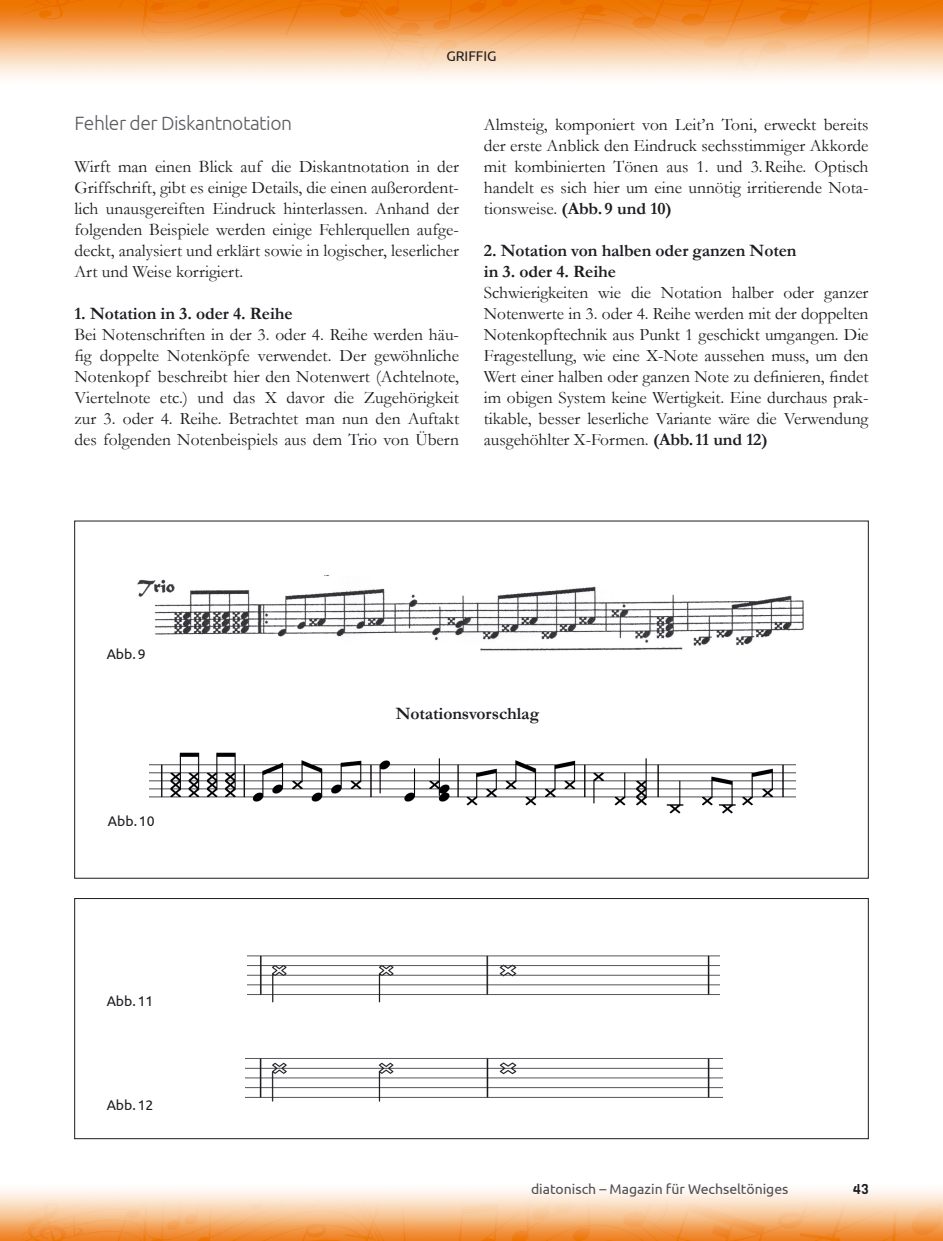
<style>
.page{position:relative;width:943px;height:1241px;background:#fff}
.page>*{position:absolute;margin:0;border:0;box-sizing:border-box;transform-origin:0 0}
.t1{font:300 19.25px "Ubuntu";letter-spacing:-.025em;color:#5c5b60}
.t2{font:17.5px/21px "Garamond";color:#1b1c20;text-align:justify}
.t3{font:700 17.5px/21px "Garamond";letter-spacing:-.005em;color:#1b1c20}
.t4{font:14px "Ubuntu";color:#504e53}
.t5{font:14px "Ubuntu";color:#1b1c20}
.t6{font:14px "Viga";color:#1b1c20}
.s1{font-weight:700}
</style>
<div class="page">
<img style="left:0;top:1126px;width:943px;height:114px">
<img style="left:0;top:0;width:943px;height:79px">
<img style="left:137px;top:575px;width:667px;height:76px">
<img style="left:150px;top:752px;width:645px;height:62px">
<div style="left:74px;top:898px;width:794px;height:240px;border:1px solid #1b1c20"></div>
<img style="left:248px;top:955px;width:472px;height:48px">
<img style="left:245px;top:1057px;width:477px;height:45px">
<p class="t5" style="left:446px;top:47px;width:52px">GRIFFIG</p>
<p class="t1" style="left:74px;top:112px;width:219px">Fehler der Diskantnotation</p>
<p class="t2" style="left:74px;top:156px;width:386px">Wirft man einen Blick auf die Diskantnotation in der Griffschrift, gibt es einige Details, die einen außerordent&shy;lich unausgereiften Eindruck hinterlassen. Anhand der folgenden Beispiele werden einige Fehlerquellen aufge&shy;deckt, analysiert und erklärt sowie in logischer, leserlicher Art und Weise korrigiert.</p>
<p class="t3" style="left:74px;top:303px;width:220px">1. Notation in 3. oder 4. Reihe</p>
<p class="t2" style="left:74px;top:324px;width:386px">Bei Notenschriften in der 3. oder 4. Reihe werden häu&shy;fig doppelte Notenköpfe verwendet. Der gewöhnliche Notenkopf beschreibt hier den Notenwert (Achtelnote, Viertelnote etc.) und das X davor die Zugehörigkeit zur 3. oder 4. Reihe. Betrachtet man nun den Auftakt des folgenden Notenbeispiels aus dem Trio von Übern</p>
<p class="t2" style="left:484px;top:114px;width:386px">Almsteig, komponiert von Leit’n Toni, erweckt bereits der erste Anblick den Eindruck sechsstimmiger Akkorde mit kombinierten Tönen aus 1. und 3. Reihe. Optisch handelt es sich hier um eine unnötig irritierende Nota&shy;tionsweise. <span class="s1">(Abb. 9 und 10)</span></p>
<p class="t3" style="left:484px;top:240px;width:314px">2. Notation von halben oder ganzen Noten in 3. oder 4. Reihe</p>
<p class="t2" style="left:484px;top:282px;width:386px">Schwierigkeiten wie die Notation halber oder ganzer Notenwerte in 3. oder 4. Reihe werden mit der doppelten Notenkopftechnik aus Punkt 1 geschickt umgangen. Die Fragestellung, wie eine X-Note aussehen muss, um den Wert einer halben oder ganzen Note zu definieren, findet im obigen System keine Wertigkeit. Eine durchaus prak&shy;tikable, besser leserliche Variante wäre die Verwendung ausgehöhlter X-Formen. <span class="s1">(Abb. 11 und 12)</span></p>
<p class="t5" style="left:107px;top:645px;width:40px">Abb. 9</p>
<p class="t5" style="left:108px;top:812px;width:48px">Abb. 10</p>
<p class="t5" style="left:107px;top:992px;width:48px">Abb. 11</p>
<p class="t5" style="left:107px;top:1096px;width:48px">Abb. 12</p>
<p class="t3" style="left:396px;top:702px;width:145px">Notationsvorschlag</p>
<p class="t4" style="left:531px;top:1179px;width:259px">diatonisch – Magazin für Wechseltöniges</p>
<p class="t6" style="left:852px;top:1179px;width:17px">43</p>
</div>
